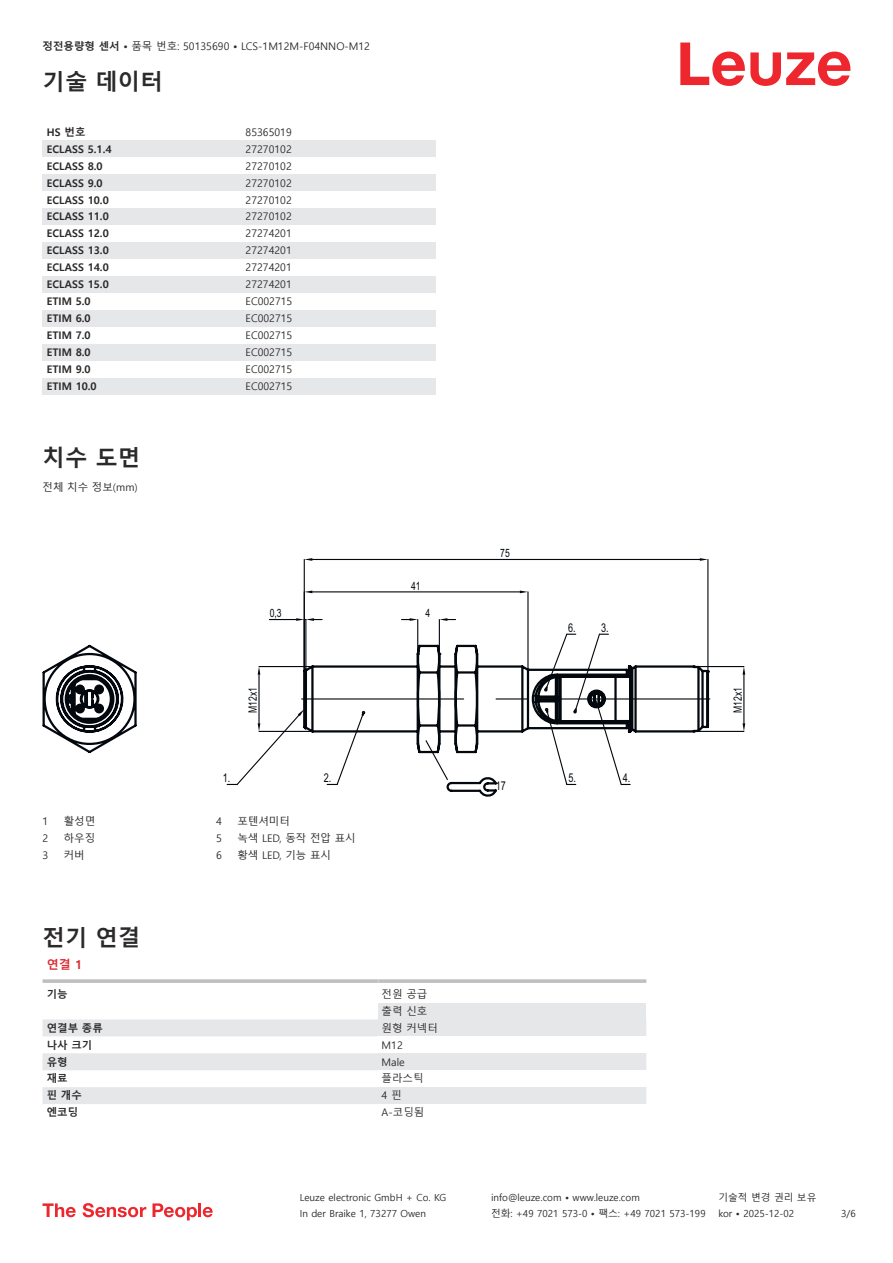
<style>
.page{position:relative;width:893px;height:1263px;background:#fff}
.page>*{position:absolute;margin:0;border:0;box-sizing:border-box;transform-origin:0 0}
.t1{font:700 22.5px "Malgun Gothic";color:#2b292a}
.t2{font:12.15px "Arial";color:#03080e;scale:.75 1}
.t3{font:700 12px "Malgun Gothic";color:#db2a30}
.t4{font:11.4px "Arial";color:#03080e;scale:.75 1}
.t5{font:10.5px/17px "Malgun Gothic";color:#2b292a}
.t6{font:700 10.5px "Malgun Gothic";color:#2b292a}
.t7{font:9.75px "Malgun Gothic";color:#2b292a}
.s1{font-weight:700}
</style>
<div class="page">
<svg style="left:680px;top:43px;width:170px;height:43px"></svg>
<div style="left:43px;top:140px;width:199px;height:17px;background:#e6e7e9"></div>
<div style="left:242px;top:140px;width:194px;height:17px;background:#e6e7e9"></div>
<div style="left:43px;top:174px;width:199px;height:17px;background:#e6e7e9"></div>
<div style="left:242px;top:174px;width:194px;height:17px;background:#e6e7e9"></div>
<div style="left:43px;top:208px;width:199px;height:17px;background:#e6e7e9"></div>
<div style="left:242px;top:208px;width:194px;height:17px;background:#e6e7e9"></div>
<div style="left:43px;top:242px;width:199px;height:17px;background:#e6e7e9"></div>
<div style="left:242px;top:242px;width:194px;height:17px;background:#e6e7e9"></div>
<div style="left:43px;top:276px;width:199px;height:17px;background:#e6e7e9"></div>
<div style="left:242px;top:276px;width:194px;height:17px;background:#e6e7e9"></div>
<div style="left:43px;top:310px;width:199px;height:17px;background:#e6e7e9"></div>
<div style="left:242px;top:310px;width:194px;height:17px;background:#e6e7e9"></div>
<div style="left:43px;top:344px;width:199px;height:17px;background:#e6e7e9"></div>
<div style="left:242px;top:344px;width:194px;height:17px;background:#e6e7e9"></div>
<div style="left:43px;top:378px;width:199px;height:16px;background:#e6e7e9"></div>
<div style="left:242px;top:378px;width:194px;height:16px;background:#e6e7e9"></div>
<svg style="left:43px;top:1019px;width:335px;height:85px;fill:#e6e7e9"></svg>
<svg style="left:43px;top:979px;width:335px;height:4px"></svg>
<svg style="left:378px;top:979px;width:268px;height:4px"></svg>
<div style="left:378px;top:1002px;width:268px;height:17px;background:#e6e7e9"></div>
<div style="left:378px;top:1019px;width:268px;height:17px;background:#e6e7e9"></div>
<div style="left:378px;top:1053px;width:268px;height:17px;background:#e6e7e9"></div>
<div style="left:378px;top:1087px;width:268px;height:17px;background:#e6e7e9"></div>
<svg style="left:43px;top:1203px;width:33px;height:14px"></svg>
<svg style="left:83px;top:1203px;width:63px;height:14px"></svg>
<svg style="left:153px;top:1203px;width:44px;height:17px"></svg>
<hr style="left:198px;top:1203px;width:3px;height:14px;background:#ed272d">
<svg style="left:203px;top:1207px;width:10px;height:10px"></svg>
<hr style="left:694px;top:666px;width:50px;height:1px;background:#03080e">
<hr style="left:694px;top:731px;width:50px;height:1px;background:#03080e">
<hr style="left:743px;top:675px;width:1px;height:48px;background:#03080e">
<svg style="left:743px;top:666px;width:2px;height:9px"></svg>
<svg style="left:743px;top:723px;width:2px;height:8px"></svg>
<hr style="left:707px;top:559px;width:1px;height:112px;background:#03080e">
<hr style="left:304px;top:559px;width:1px;height:111px;background:#03080e">
<hr style="left:312px;top:559px;width:388px;height:1px;background:#03080e">
<svg style="left:700px;top:558px;width:8px;height:3px"></svg>
<svg style="left:304px;top:558px;width:8px;height:3px"></svg>
<hr style="left:527px;top:592px;width:2px;height:77px;background:#03080e">
<hr style="left:312px;top:591px;width:208px;height:1px;background:#03080e">
<svg style="left:304px;top:590px;width:8px;height:3px"></svg>
<svg style="left:520px;top:590px;width:8px;height:3px"></svg>
<hr style="left:439px;top:619px;width:1px;height:35px;background:#03080e">
<hr style="left:417px;top:619px;width:1px;height:35px;background:#03080e">
<svg style="left:439px;top:618px;width:17px;height:3px"></svg>
<svg style="left:402px;top:618px;width:16px;height:3px"></svg>
<hr style="left:305px;top:619px;width:1px;height:50px;background:#03080e">
<svg style="left:269px;top:618px;width:53px;height:3px"></svg>
<svg style="left:43px;top:644px;width:94px;height:110px"></svg>
<svg style="left:227px;top:633px;width:483px;height:153px"></svg>
<p class="t5" style="left:43px;top:38px;width:329px"><span class="s1">정전용량형 센서 •</span> 품목 번호: 50135690 <span class="s1">•</span> LCS-1M12M-F04NNO-M12</p>
<h1 class="t1" style="left:43px;top:69px;width:122px">기술 데이터</h1>
<p class="t6" style="left:47px;top:126px;width:40px">HS 번호</p>
<p class="t5" style="left:246px;top:124px;width:48px">85365019</p>
<p class="t6" style="left:47px;top:143px;width:66px">ECLASS 5.1.4</p>
<p class="t5" style="left:246px;top:141px;width:48px">27270102</p>
<p class="t6" style="left:47px;top:160px;width:57px">ECLASS 8.0</p>
<p class="t5" style="left:246px;top:158px;width:48px">27270102</p>
<p class="t6" style="left:47px;top:177px;width:57px">ECLASS 9.0</p>
<p class="t5" style="left:246px;top:175px;width:48px">27270102</p>
<p class="t6" style="left:47px;top:193px;width:63px">ECLASS 10.0</p>
<p class="t5" style="left:246px;top:191px;width:48px">27270102</p>
<p class="t6" style="left:47px;top:210px;width:63px">ECLASS 11.0</p>
<p class="t5" style="left:246px;top:208px;width:48px">27270102</p>
<p class="t6" style="left:47px;top:227px;width:63px">ECLASS 12.0</p>
<p class="t5" style="left:246px;top:225px;width:48px">27274201</p>
<p class="t6" style="left:47px;top:244px;width:63px">ECLASS 13.0</p>
<p class="t5" style="left:246px;top:242px;width:48px">27274201</p>
<p class="t6" style="left:47px;top:261px;width:63px">ECLASS 14.0</p>
<p class="t5" style="left:246px;top:259px;width:48px">27274201</p>
<p class="t6" style="left:47px;top:278px;width:63px">ECLASS 15.0</p>
<p class="t5" style="left:246px;top:276px;width:48px">27274201</p>
<p class="t6" style="left:47px;top:295px;width:45px">ETIM 5.0</p>
<p class="t5" style="left:246px;top:293px;width:48px">EC002715</p>
<p class="t6" style="left:47px;top:312px;width:45px">ETIM 6.0</p>
<p class="t5" style="left:246px;top:310px;width:48px">EC002715</p>
<p class="t6" style="left:47px;top:329px;width:45px">ETIM 7.0</p>
<p class="t5" style="left:246px;top:327px;width:48px">EC002715</p>
<p class="t6" style="left:47px;top:346px;width:45px">ETIM 8.0</p>
<p class="t5" style="left:246px;top:344px;width:48px">EC002715</p>
<p class="t6" style="left:47px;top:363px;width:45px">ETIM 9.0</p>
<p class="t5" style="left:246px;top:361px;width:48px">EC002715</p>
<p class="t6" style="left:47px;top:380px;width:51px">ETIM 10.0</p>
<p class="t5" style="left:246px;top:378px;width:48px">EC002715</p>
<h1 class="t1" style="left:43px;top:444px;width:99px">치수 도면</h1>
<p class="t5" style="left:43px;top:479px;width:97px">전체 치수 정보(mm)</p>
<p class="t5" style="left:43px;top:813px;width:7px">1</p>
<p class="t5" style="left:64px;top:813px;width:33px">활성면</p>
<p class="t5" style="left:43px;top:830px;width:7px">2</p>
<p class="t5" style="left:64px;top:830px;width:33px">하우징</p>
<p class="t5" style="left:43px;top:847px;width:7px">3</p>
<p class="t5" style="left:64px;top:847px;width:22px">커버</p>
<p class="t4" style="left:411px;top:581px;width:14px">41</p>
<p class="t4" style="left:270px;top:609px;width:17px">0,3</p>
<p class="t4" style="left:425px;top:609px;width:8px">4</p>
<p class="t4" style="left:249px;top:713px;width:36px;rotate:-90deg">M12x1</p>
<p class="t4" style="left:500px;top:549px;width:14px">75</p>
<p class="t2" style="left:568px;top:623px;width:56px">6. 3.</p>
<p class="t2" style="left:223px;top:773px;width:12px">1.</p>
<p class="t2" style="left:324px;top:773px;width:12px">2.</p>
<p class="t2" style="left:568px;top:773px;width:12px">5.</p>
<p class="t2" style="left:496px;top:782px;width:15px">17</p>
<p class="t5" style="left:216px;top:813px;width:7px">4</p>
<p class="t5" style="left:237px;top:813px;width:54px">포텐셔미터</p>
<p class="t5" style="left:216px;top:830px;width:7px">5</p>
<p class="t5" style="left:237px;top:830px;width:120px">녹색 LED, 동작 전압 표시</p>
<p class="t5" style="left:216px;top:847px;width:7px">6</p>
<p class="t5" style="left:237px;top:847px;width:95px">황색 LED, 기능 표시</p>
<p class="t2" style="left:623px;top:773px;width:12px">4.</p>
<h1 class="t1" style="left:43px;top:924px;width:99px">전기 연결</h1>
<p class="t3" style="left:47px;top:957px;width:37px">연결 1</p>
<p class="t6" style="left:47px;top:988px;width:22px">기능</p>
<p class="t5" style="left:382px;top:986px;width:47px">전원 공급 출력 신호</p>
<p class="t6" style="left:47px;top:1022px;width:58px">연결부 종류</p>
<p class="t5" style="left:382px;top:1020px;width:58px">원형 커넥터</p>
<p class="t6" style="left:47px;top:1038px;width:47px">나사 크기</p>
<p class="t5" style="left:382px;top:1036px;width:23px">M12</p>
<p class="t6" style="left:47px;top:1055px;width:22px">유형</p>
<p class="t5" style="left:382px;top:1053px;width:25px">Male</p>
<p class="t6" style="left:47px;top:1072px;width:22px">재료</p>
<p class="t5" style="left:382px;top:1070px;width:43px">플라스틱</p>
<p class="t6" style="left:47px;top:1089px;width:37px">핀 개수</p>
<p class="t5" style="left:382px;top:1087px;width:21px">4 핀</p>
<p class="t6" style="left:47px;top:1106px;width:33px">엔코딩</p>
<p class="t5" style="left:382px;top:1104px;width:44px">A-코딩됨</p>
<p class="t4" style="left:734px;top:713px;width:36px;rotate:-90deg">M12x1</p>
<p class="t7" style="left:300px;top:1192px;width:148px">Leuze electronic GmbH + Co. KG</p>
<p class="t7" style="left:491px;top:1192px;width:150px">info@leuze.com • www.leuze.com</p>
<p class="t7" style="left:718px;top:1192px;width:100px">기술적 변경 권리 보유</p>
<p class="t7" style="left:300px;top:1208px;width:128px">In der Braike 1, 73277 Owen</p>
<p class="t7" style="left:491px;top:1208px;width:216px">전화: +49 7021 573-0 • 팩스: +49 7021 573-199</p>
<p class="t7" style="left:718px;top:1208px;width:77px">kor • 2025-12-02</p>
<p class="t7" style="left:841px;top:1208px;width:16px">3/6</p>
</div>
